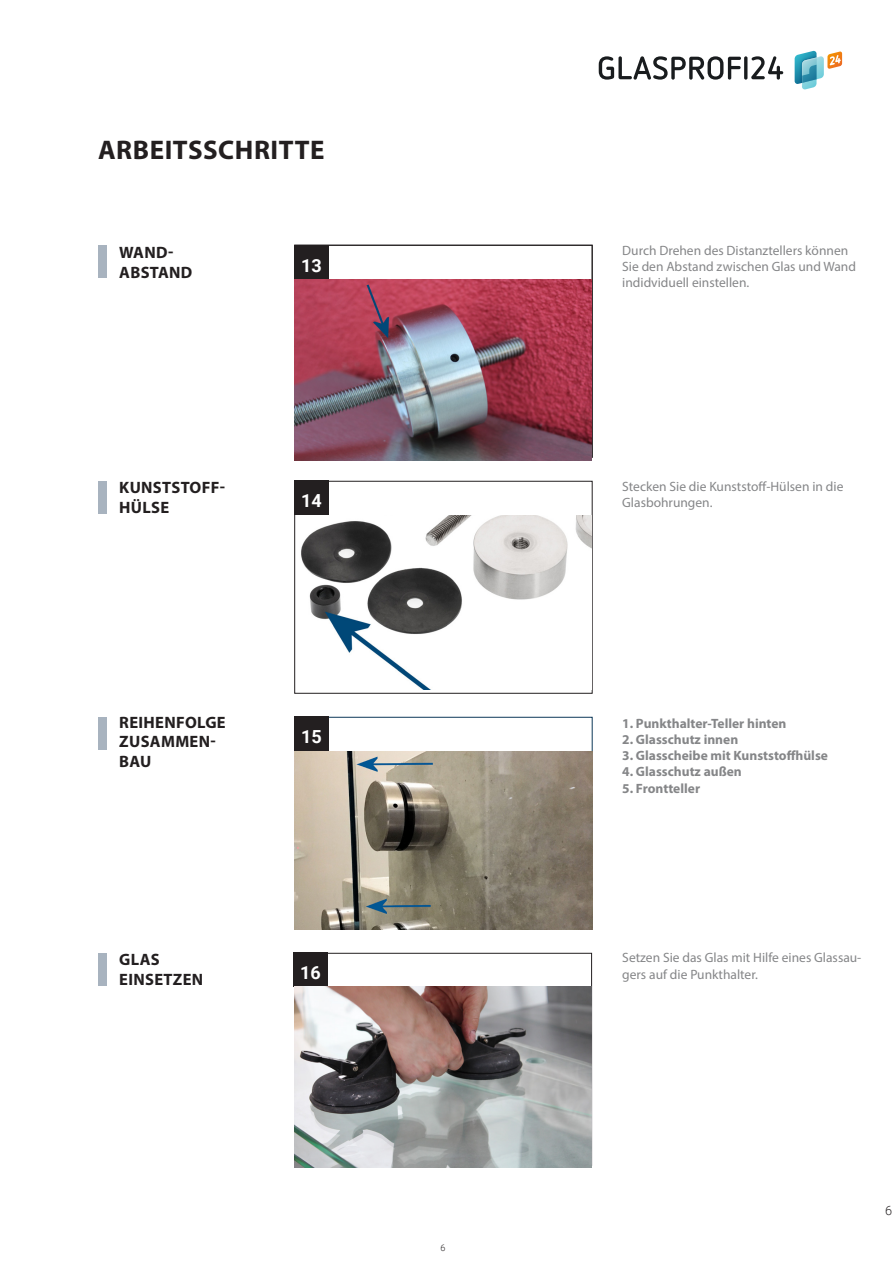
<style>
.page{position:relative;width:893px;height:1263px;background:#fff}
.page>*{position:absolute;margin:0;border:0;box-sizing:border-box;transform-origin:0 0}
.Überschrift_Myriad_Pro{font:700 27px "Myriad Pro";letter-spacing:.02em;color:#231f20}
.Bildbeschreibung_Subhead{font:700 18px "Roboto";color:#fff}
.Kapitelüberschrift_Myriad_Prod{font:700 16.5px/19.8px "Myriad Pro";letter-spacing:.02em;color:#231f20}
.Copy_Myriad_Prod{font:13.5px/16.2px "Myriad Pro";color:#858688}
.Copy_Myriad_Prod-2{font:700 13.5px "Myriad Pro";color:#858688}
.t1{font:300 12.75px "Roboto";color:#231f20}
.t2{font:300 9px "Roboto";color:#231f20}
</style>
<div class="page">
<svg style="left:795px;top:51px;width:47px;height:39px"></svg>
<svg style="left:599px;top:56px;width:184px;height:24px"></svg>
<div style="left:294px;top:481px;width:298px;height:212px;border:1px solid #231f20"></div>
<div style="left:98px;top:245px;width:8px;height:33px;background:#a8b3bf"></div>
<div style="left:98px;top:481px;width:8px;height:33px;background:#a8b3bf"></div>
<div style="left:98px;top:717px;width:8px;height:33px;background:#a8b3bf"></div>
<div style="left:98px;top:953px;width:8px;height:33px;background:#a8b3bf"></div>
<div style="left:294px;top:245px;width:34px;height:34px;background:#231f20"></div>
<div style="left:294px;top:481px;width:34px;height:34px;background:#231f20"></div>
<div style="left:294px;top:717px;width:34px;height:34px;background:#231f20"></div>
<img style="left:301px;top:515px;width:290px;height:175px">
<div style="left:293px;top:952px;width:35px;height:34px;background:#231f20"></div>
<img style="left:295px;top:986px;width:297px;height:181px">
<img style="left:294px;top:279px;width:298px;height:181px">
<img style="left:295px;top:751px;width:297px;height:178px">
<p class="Überschrift_Myriad_Pro" style="left:98px;top:132px;width:228px">ARBEITSSCHRITTE</p>
<p class="Kapitelüberschrift_Myriad_Prod" style="left:119px;top:242px;width:75px">WAND-<br>ABSTAND</p>
<p class="Bildbeschreibung_Subhead" style="left:301px;top:253px;width:22px">13</p>
<p class="Kapitelüberschrift_Myriad_Prod" style="left:119px;top:477px;width:107px">KUNSTSTOFF-<br>HÜLSE</p>
<p class="Bildbeschreibung_Subhead" style="left:301px;top:488px;width:22px">14</p>
<p class="Kapitelüberschrift_Myriad_Prod" style="left:119px;top:711px;width:108px">REIHENFOLGE</p>
<p class="Kapitelüberschrift_Myriad_Prod" style="left:119px;top:731px;width:98px">ZUSAMMEN-<br>BAU</p>
<p class="Bildbeschreibung_Subhead" style="left:301px;top:724px;width:22px">15</p>
<p class="Kapitelüberschrift_Myriad_Prod" style="left:119px;top:949px;width:86px">GLAS<br>EINSETZEN</p>
<p class="Bildbeschreibung_Subhead" style="left:300px;top:960px;width:22px">16</p>
<p class="t2" style="left:441px;top:1242px;width:6px">6</p>
<p class="Copy_Myriad_Prod" style="left:622px;top:242px;width:235px">Durch Drehen des Distanztellers können<br>Sie den Abstand zwischen Glas und Wand indidviduell einstellen.</p>
<p class="Copy_Myriad_Prod" style="left:622px;top:478px;width:223px">Stecken Sie die Kunststoff-Hülsen in die<br>Glasbohrungen.</p>
<p class="Copy_Myriad_Prod-2" style="left:622px;top:714px;width:166px">1. Punkthalter-Teller hinten</p>
<p class="Copy_Myriad_Prod-2" style="left:622px;top:730px;width:117px">2. Glasschutz innen</p>
<p class="Copy_Myriad_Prod-2" style="left:622px;top:747px;width:207px">3. Glasscheibe mit Kunststoffhülse</p>
<p class="Copy_Myriad_Prod-2" style="left:622px;top:763px;width:121px">4. Glasschutz außen</p>
<p class="Copy_Myriad_Prod-2" style="left:622px;top:779px;width:79px">5. Frontteller</p>
<p class="Copy_Myriad_Prod" style="left:622px;top:950px;width:241px">Setzen Sie das Glas mit Hilfe eines Glassau&shy;gers auf die Punkthalter.</p>
<p class="t1" style="left:885px;top:1202px;width:9px">6</p>
</div>
